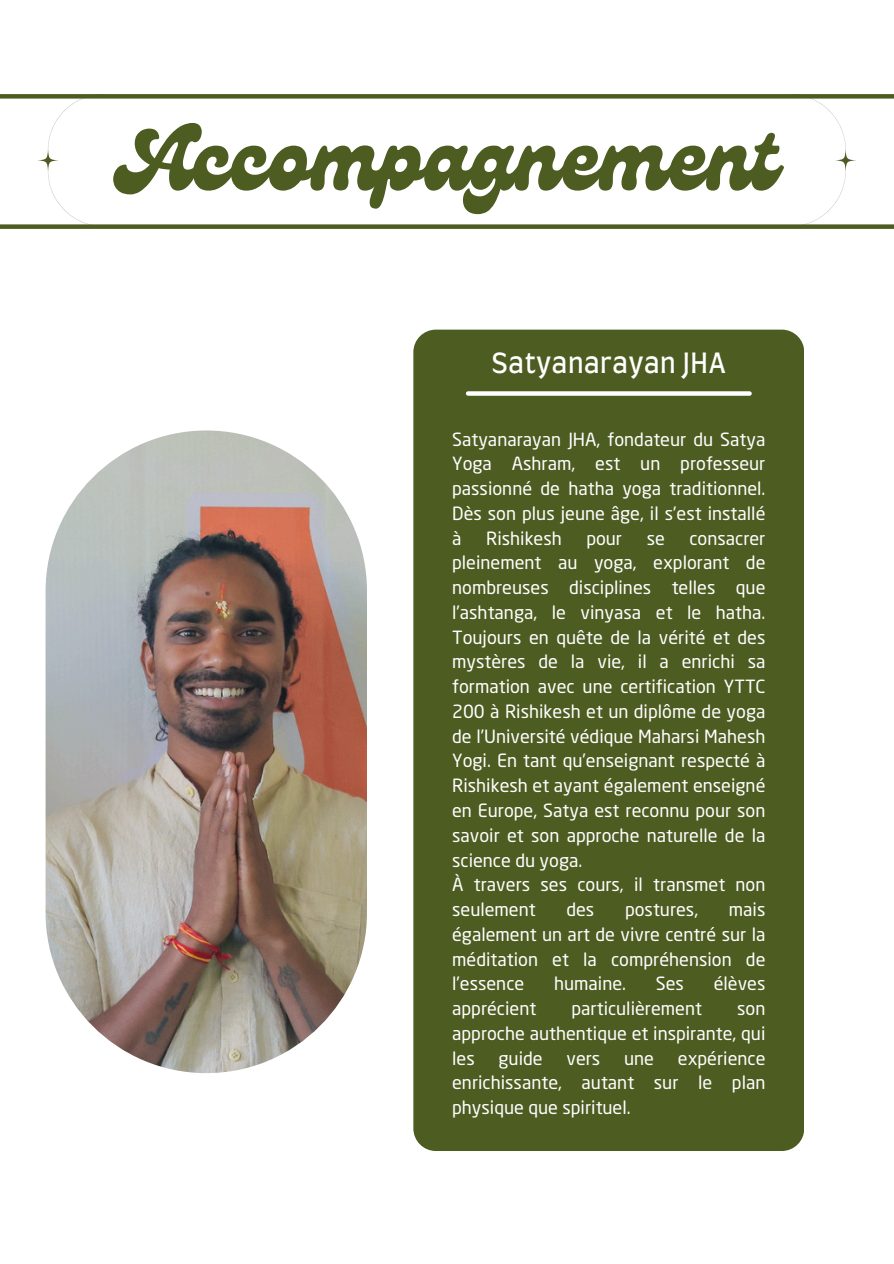
<style>
.page{position:relative;width:894px;height:1264px;background:#fff}
.page>*{position:absolute;margin:0;border:0;box-sizing:border-box;transform-origin:0 0}
.t1{font:90px "Genty";color:#4d5c21}
.t2{font:27px "Farro";color:#fff}
.t3{font:18px/24.8px "Neo Sans Pro";color:#fff;text-align:justify}
</style>
<div class="page">
<div style="left:0;top:94px;width:893px;height:5px;background:#4d5c21"></div>
<div style="left:0;top:224px;width:893px;height:5px;background:#4d5c21"></div>
<div style="left:413px;top:329px;width:391px;height:821px;background:#4d5c21;border-radius:22px"></div>
<div style="left:468px;top:391px;width:281px;height:5px;background:#fff"></div>
<svg style="left:48px;top:94px;width:57px;height:131px"></svg>
<svg style="left:37px;top:150px;width:22px;height:21px"></svg>
<svg style="left:788px;top:94px;width:57px;height:131px"></svg>
<svg style="left:834px;top:150px;width:22px;height:21px"></svg>
<img style="left:46px;top:430px;width:321px;height:643px;border-radius:161px">
<p class="t1" style="left:116px;top:107px;width:663px">Accompagnement</p>
<p class="t2" style="left:491px;top:351px;width:236px">Satyanarayan JHA</p>
<h1 class="t3" style="left:452px;top:428px;width:315px">Satyanarayan JHA, fondateur du Satya Yoga Ashram, est un professeur passionné de hatha yoga traditionnel.<br>Dès son plus jeune âge, il s’est installé à</h1>
<h1 class="t3" style="left:486px;top:527px;width:77px">Rishikesh</h1>
<h1 class="t3" style="left:586px;top:527px;width:37px">pour</h1>
<h1 class="t3" style="left:646px;top:527px;width:20px">se</h1>
<h1 class="t3" style="left:452px;top:527px;width:315px;text-indent:237px">consacrer pleinement au yoga, explorant de nombreuses disciplines telles que l’ashtanga, le vinyasa et le hatha.<br>Toujours en quête de la vérité et des mystères de la vie, il a enrichi sa formation avec une certification YTTC 200 à Rishikesh et un diplôme de yoga de l’Université védique Maharsi Mahesh Yogi. En tant qu’enseignant respecté à Rishikesh et ayant également enseigné en Europe, Satya est reconnu pour son savoir et son approche naturelle de la science du yoga.</h1>
<p class="t3" style="left:452px;top:874px;width:315px">À travers ses cours, il transmet non seulement</p>
<p class="t3" style="left:452px;top:898px;width:315px;text-indent:277px">mais également un art de vivre centré sur la méditation et la compréhension de l’essence</p>
<p class="t3" style="left:566px;top:898px;width:29px">des</p>
<p class="t3" style="left:625px;top:898px;width:75px">postures,</p>
<p class="t3" style="left:554px;top:973px;width:73px">humaine.</p>
<p class="t3" style="left:655px;top:973px;width:30px">Ses</p>
<p class="t3" style="left:713px;top:973px;width:53px">élèves</p>
<p class="t3" style="left:452px;top:997px;width:86px">apprécient</p>
<p class="t3" style="left:571px;top:997px;width:132px">particulièrement</p>
<p class="t3" style="left:452px;top:997px;width:315px;text-indent:285px">son approche authentique et inspirante, qui les</p>
<p class="t3" style="left:452px;top:1047px;width:315px;text-indent:226px">expérience enrichissante, autant sur le plan physique que spirituel.</p>
<p class="t3" style="left:498px;top:1047px;width:46px">guide</p>
<p class="t3" style="left:566px;top:1047px;width:35px">vers</p>
<p class="t3" style="left:624px;top:1047px;width:31px">une</p>
</div>
